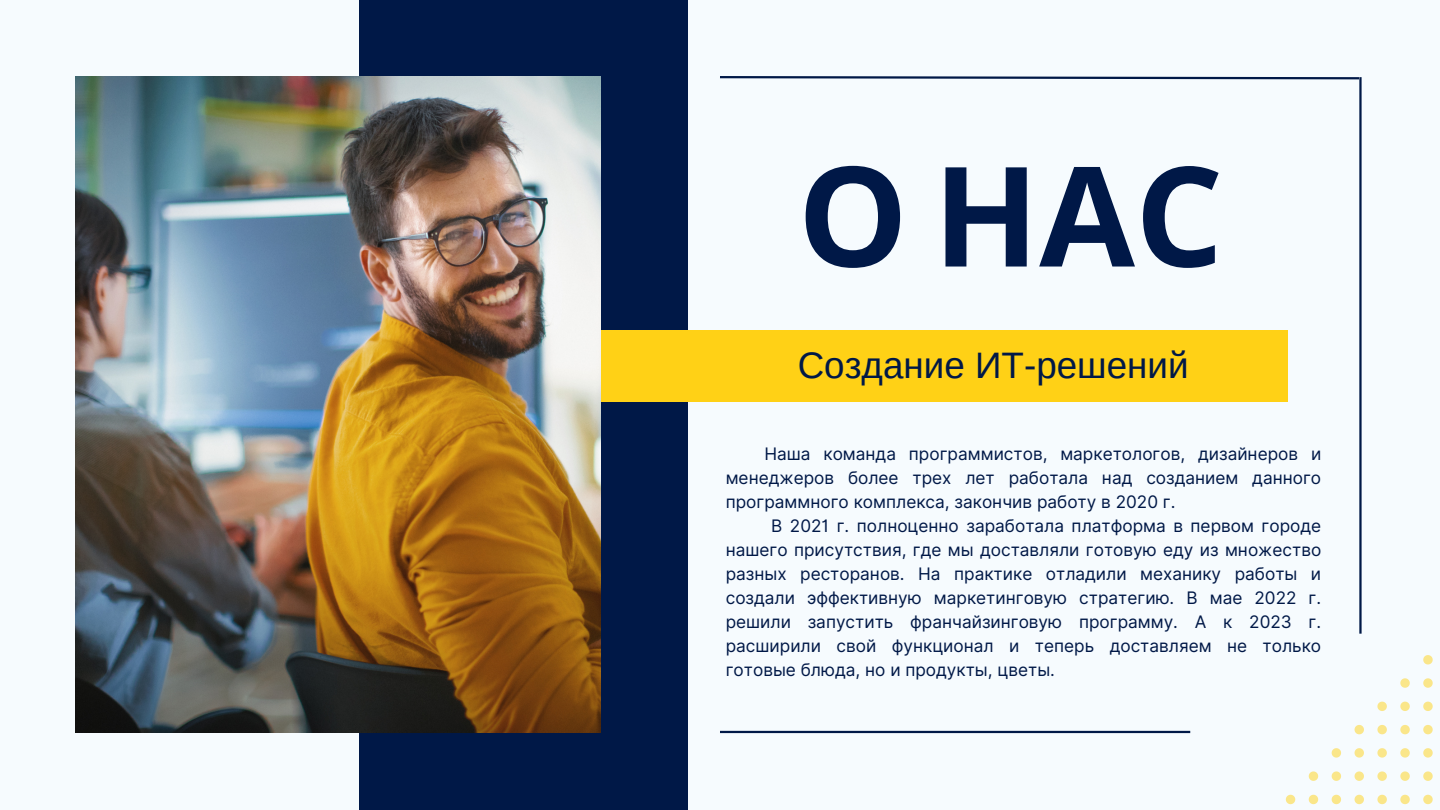
<style>
.page{position:relative;width:1440px;height:810px;background:#f6fbfe}
.page>*{position:absolute;margin:0;border:0;box-sizing:border-box;transform-origin:0 0}
.t1{font:700 138.8px "Noto Sans";color:#001847}
.t2{font:36.8px "Arimo";color:#001847}
.t3{font:17.2px/24px "Inter";color:#001847;text-align:justify}
</style>
<div class="page">
<div style="left:360px;top:0;width:328px;height:810px;background:#001847"></div>
<div style="left:601px;top:330px;width:687px;height:72px;background:#ffd116"></div>
<hr style="left:720px;top:731px;width:470px;height:2px;background:#001847">
<svg style="left:720px;top:76px;width:639px;height:4px"></svg>
<hr style="left:1359px;top:77px;width:3px;height:557px;background:#001847">
<img style="left:76px;top:76px;width:525px;height:656px">
<svg style="left:1286px;top:795px;width:9px;height:9px"></svg>
<svg style="left:1309px;top:795px;width:9px;height:9px"></svg>
<svg style="left:1309px;top:771px;width:9px;height:10px"></svg>
<svg style="left:1332px;top:795px;width:9px;height:9px"></svg>
<svg style="left:1332px;top:771px;width:9px;height:10px"></svg>
<svg style="left:1332px;top:748px;width:9px;height:10px"></svg>
<svg style="left:1355px;top:795px;width:9px;height:9px"></svg>
<svg style="left:1355px;top:771px;width:9px;height:10px"></svg>
<svg style="left:1355px;top:748px;width:9px;height:10px"></svg>
<svg style="left:1355px;top:725px;width:9px;height:9px"></svg>
<svg style="left:1377px;top:795px;width:10px;height:9px"></svg>
<svg style="left:1377px;top:771px;width:10px;height:10px"></svg>
<svg style="left:1377px;top:748px;width:10px;height:10px"></svg>
<svg style="left:1377px;top:725px;width:10px;height:9px"></svg>
<svg style="left:1377px;top:702px;width:10px;height:9px"></svg>
<svg style="left:1400px;top:795px;width:10px;height:9px"></svg>
<svg style="left:1400px;top:771px;width:10px;height:10px"></svg>
<svg style="left:1400px;top:748px;width:10px;height:10px"></svg>
<svg style="left:1400px;top:725px;width:10px;height:9px"></svg>
<svg style="left:1400px;top:702px;width:10px;height:9px"></svg>
<svg style="left:1400px;top:678px;width:10px;height:10px"></svg>
<svg style="left:1423px;top:795px;width:10px;height:9px"></svg>
<svg style="left:1423px;top:771px;width:10px;height:10px"></svg>
<svg style="left:1423px;top:748px;width:10px;height:10px"></svg>
<svg style="left:1423px;top:725px;width:10px;height:9px"></svg>
<svg style="left:1423px;top:702px;width:10px;height:9px"></svg>
<svg style="left:1423px;top:678px;width:10px;height:10px"></svg>
<svg style="left:1423px;top:655px;width:10px;height:9px"></svg>
<p class="t1" style="left:798px;top:118px;width:427px">О НАС</p>
<p class="t2" style="left:798px;top:344px;width:392px">Создание ИТ-решений</p>
<p class="t3" style="left:726px;top:442px;width:597px;text-indent:39px">Наша команда программистов, маркетологов, дизайнеров и менеджеров более трех лет работала над созданием данного программного комплекса, закончив работу в 2020 г.</p>
<p class="t3" style="left:726px;top:514px;width:597px;text-indent:45px">В 2021 г. полноценно заработала платформа в первом городе нашего присутствия, где мы доставляли готовую еду из множество разных ресторанов. На практике отладили механику работы и создали эффективную маркетинговую стратегию. В мае 2022 г. решили запустить франчайзинговую программу. А к 2023 г. расширили свой функционал и теперь доставляем не только готовые блюда, но и продукты, цветы.</p>
</div>
